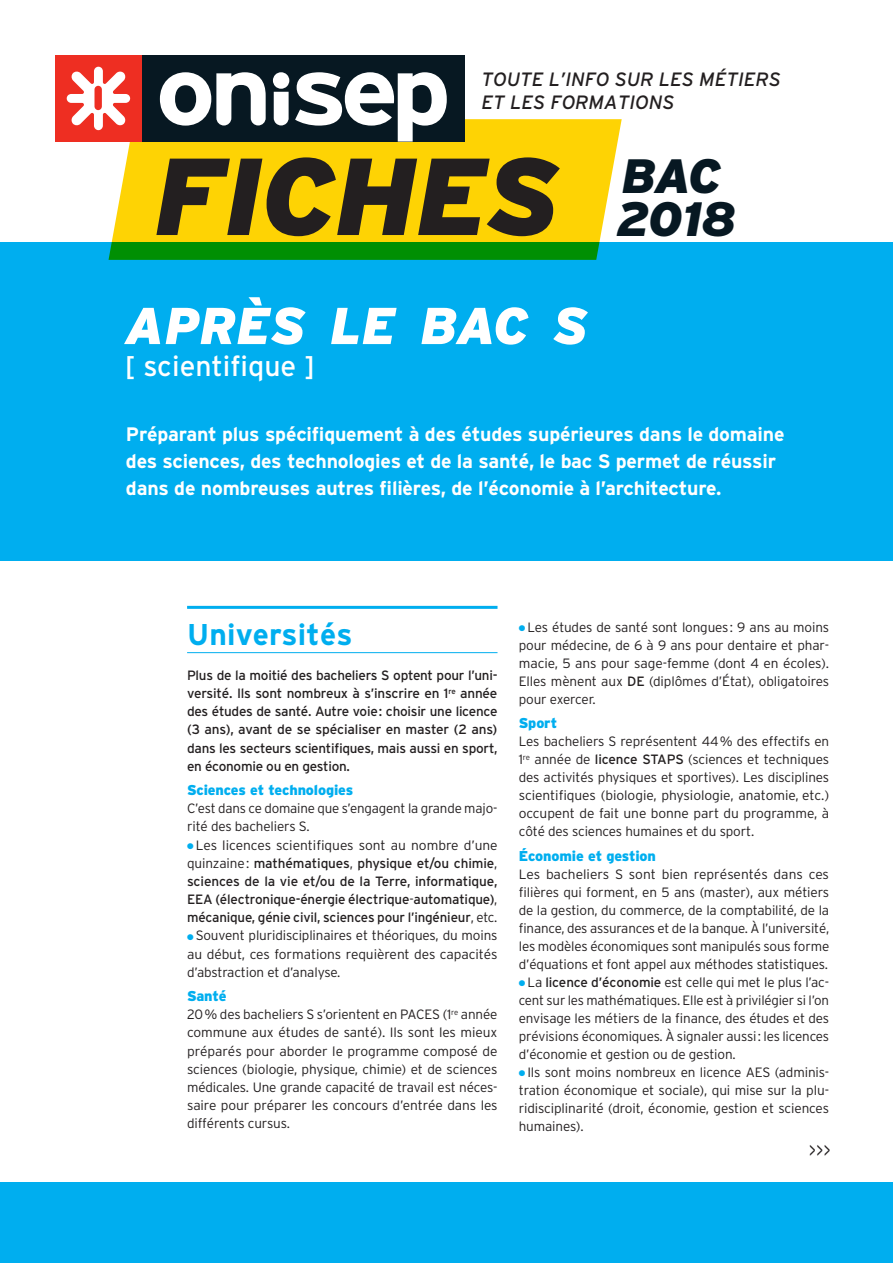
<style>
.page{position:relative;width:893px;height:1263px;background:#fff}
.page>*{position:absolute;margin:0;border:0;box-sizing:border-box;transform-origin:0 0}
.t1{font:italic 900 109.2px "Interstate";letter-spacing:-.01em;color:#231f20}
.Titre_fiche{font:italic 900 51.75px "Interstate";color:#fff}
.t2{font:italic 900 48.15px "Interstate";letter-spacing:-.025em;color:#071822}
.A_T3{font:700 30px "Interstate";letter-spacing:.01em;color:#00aeef}
.Titre_Fiche_Deroule{font:28.5px "Interstate";color:#fff}
.A_chapo{font:700 19.5px/27px "Interstate";letter-spacing:-.01em;color:#fff}
.t3{font:300 19.5px "Interstate";color:#231f20}
.t4{font:italic 19.2px/23.1px "Interstate";color:#231f20}
.A_T4{font:900 14.25px "Interstate";letter-spacing:-.01em;color:#00aeef}
.A_TexteCourant{font:300 13.5px/18px "Interstate";letter-spacing:-.01em;color:#231f20;text-align:justify}
.A_intro{font:13.5px/18.1px "Interstate";letter-spacing:-.02em;color:#231f20;text-align:justify}
.s1{color:#00aeef}
.s2{font-weight:300}
.s3{font-weight:400}
</style>
<div class="page">
<div style="left:0;top:242px;width:893px;height:319px;background:#00aeef"></div>
<div style="left:0;top:1182px;width:893px;height:81px;background:#00aeef"></div>
<svg style="left:109px;top:119px;width:513px;height:141px;background:#d9cb10"></svg>
<div style="left:142px;top:55px;width:323px;height:87px;background:#071822"></div>
<div style="left:55px;top:55px;width:87px;height:87px;background:#ee2e22"></div>
<svg style="left:67px;top:67px;width:63px;height:63px"></svg>
<svg style="left:295px;top:72px;width:152px;height:70px"></svg>
<svg style="left:160px;top:72px;width:106px;height:54px"></svg>
<svg style="left:273px;top:72px;width:16px;height:53px"></svg>
<hr style="left:187px;top:606px;width:310px;height:3px;background:#00aeef">
<hr style="left:187px;top:652px;width:310px;height:1px;background:#00aeef">
<h3 class="t4" style="left:481px;top:68px;width:301px">TOUTE L’INFO SUR LES MÉTIERS<br>ET LES FORMATIONS</h3>
<h1 class="t1" style="left:154px;top:130px;width:407px">FICHES</h1>
<p class="Titre_fiche" style="left:125px;top:294px;width:464px">APRÈS LE BAC S</p>
<p class="Titre_Fiche_Deroule" style="left:125px;top:349px;width:191px">[ scientifique ]</p>
<h3 class="t2" style="left:622px;top:147px;width:101px">BAC</h3>
<h3 class="t2" style="left:617px;top:190px;width:121px">2018</h3>
<p class="A_chapo" style="left:126px;top:420px;width:660px">Préparant plus spécifiquement à des études supérieures dans le domaine des sciences, des technologies et de la santé, le bac S permet de réussir dans de nombreuses autres filières, de l’économie à l’architecture.</p>
<p class="A_T3" style="left:187px;top:616px;width:167px">Universités</p>
<p class="A_intro" style="left:187px;top:666px;width:312px">Plus de la moitié des bacheliers S optent pour l’uni&shy;versité. Ils sont nombreux à s’inscrire en 1<sup>re</sup> année des études de santé. Autre voie: choisir une licence (3 ans), avant de se spécialiser en master (2 ans) dans les secteurs scientifiques, mais aussi en sport, en économie ou en gestion.</p>
<p class="A_T4" style="left:187px;top:781px;width:168px">Sciences et technologies</p>
<p class="A_TexteCourant" style="left:187px;top:799px;width:312px">C’est dans ce domaine que s’engagent la grande majo&shy;rité des bacheliers S.</p>
<p class="A_intro" style="left:187px;top:836px;width:312px"><span class="s1">●</span> <span class="s2">Les licences scientifiques sont au nombre d’une quinzaine:</span> mathématiques<span class="s2">,</span> physique et/ou chimie<span class="s2">, </span>sciences de la vie et/ou de la Terre, informatique, EEA (électronique-énergie électrique<span class="s2">-</span>automatique)<span class="s2">, </span>mécanique, génie civil, sciences pour l’ingénieur<span class="s2">, etc.</span></p>
<p class="A_TexteCourant" style="left:187px;top:926px;width:312px"><span class="s1">●</span> Souvent pluridisciplinaires et théoriques, du moins au début, ces formations requièrent des capacités d’abstraction et d’analyse.</p>
<p class="A_T4" style="left:187px;top:987px;width:41px">Santé</p>
<p class="A_TexteCourant" style="left:187px;top:1005px;width:312px">20% des bacheliers S s’orientent en PACES (1<sup>re</sup> année commune aux études de santé). Ils sont les mieux préparés pour aborder le programme composé de sciences (biologie, physique, chimie) et de sciences médicales. Une grande capacité de travail est néces&shy;saire pour préparer les concours d’entrée dans les différents cursus.</p>
<p class="A_TexteCourant" style="left:519px;top:618px;width:312px"><span class="s1">●</span> Les études de santé sont longues: 9 ans au moins pour médecine, de 6 à 9 ans pour dentaire et phar&shy;macie, 5 ans pour sage-femme (dont 4 en écoles).<br>Elles mènent aux <span class="s3">DE</span> (diplômes d’État), obligatoires pour exercer.</p>
<p class="A_T4" style="left:519px;top:714px;width:40px">Sport</p>
<p class="A_TexteCourant" style="left:519px;top:732px;width:312px">Les bacheliers S représentent 44% des effectifs en 1<sup>re</sup> année de <span class="s3">licence STAPS</span> (sciences et techniques des activités physiques et sportives). Les disciplines scientifiques (biologie, physiologie, anatomie, etc.) occupent de fait une bonne part du programme, à côté des sciences humaines et du sport.</p>
<p class="A_T4" style="left:519px;top:847px;width:139px">Économie et gestion</p>
<p class="A_TexteCourant" style="left:519px;top:865px;width:312px">Les bacheliers S sont bien représentés dans ces filières qui forment, en 5 ans (master), aux métiers de la gestion, du commerce, de la comptabilité, de la finance, des assurances et de la banque. À l’université, les modèles économiques sont manipulés sous forme d’équations et font appel aux méthodes statistiques.</p>
<p class="A_TexteCourant" style="left:519px;top:973px;width:312px"><span class="s1">●</span> La <span class="s3">licence d’économie</span> est celle qui met le plus l’ac&shy;cent sur les mathématiques. Elle est à privilégier si l’on envisage les métiers de la finance, des études et des prévisions économiques. À signaler aussi: les licences d’économie et gestion ou de gestion.</p>
<p class="A_TexteCourant" style="left:519px;top:1063px;width:312px"><span class="s1">●</span> Ils sont moins nombreux en licence AES (adminis&shy;tration économique et sociale), qui mise sur la plu&shy;ridisciplinarité (droit, économie, gestion et sciences humaines).</p>
<p class="t3" style="left:809px;top:1138px;width:23px">&gt;&gt;&gt;</p>
</div>
